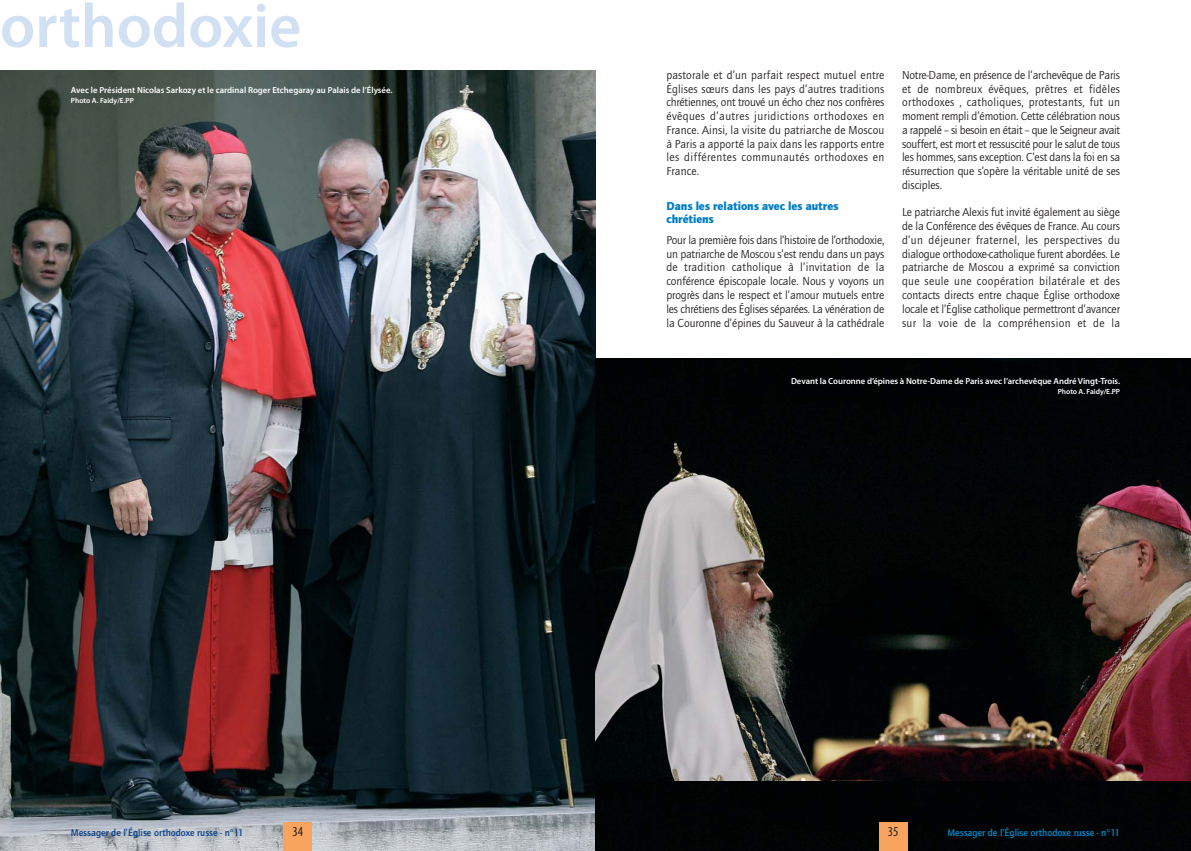
<style>
.page{position:relative;width:1191px;height:851px;background:#fff}
.page>*{position:absolute;margin:0;border:0;box-sizing:border-box;transform-origin:0 0}
.t1{font:600 62.5px "Myriad Pro";color:#d1e0f3}
.t2{font:condensed 13.75px "Myriad Pro";color:#231f20}
.t3{font:11.88px/13.8px "Quay Itc T";letter-spacing:-.005em;color:#231f20;text-align:justify}
.t4{font:900 11.88px/13.8px "Quay Itc T";letter-spacing:-.005em;color:#007dc5}
.t5{font:700 10px "Quay Itc T";color:#023e88}
.t6{font:700 10px "Quay Itc T";color:#008ece}
.t7{font:600 8.75px "Myriad Pro";letter-spacing:-.005em;color:#fff}
.t8{font:600 7.5px "Myriad Pro";letter-spacing:-.005em;color:#fff}
</style>
<div class="page">
<img style="left:0;top:71px;width:595px;height:779px">
<div style="left:595px;top:780px;width:596px;height:70px;background:#000305"></div>
<img style="left:595px;top:358px;width:596px;height:422px">
<div style="left:283px;top:822px;width:29px;height:28px;background:#f9a45e"></div>
<div style="left:879px;top:822px;width:28px;height:28px;background:#f9a45e"></div>
<h1 class="t1" style="left:0;top:3px;width:303px">orthodoxie</h1>
<p class="t7" style="left:71px;top:86px;width:323px">Avec le Président Nicolas Sarkozy et le cardinal Roger Etchegaray au Palais de l’Élysée.</p>
<p class="t8" style="left:71px;top:98px;width:64px">Photo A. Faidy/E.PP</p>
<p class="t3" style="left:666px;top:69px;width:219px">pastorale et d’un parfait respect mutuel entre Églises sœurs dans les pays d’autres traditions chrétiennes, ont trouvé un écho chez nos confrères évêques d’autres juridictions orthodoxes en France. Ainsi, la visite du patriarche de Moscou à Paris a apporté la paix dans les rapports entre les différentes communautés orthodoxes en France.</p>
<p class="t4" style="left:666px;top:200px;width:174px">Dans les relations avec les autres chrétiens</p>
<p class="t3" style="left:666px;top:234px;width:219px">Pour la première fois dans l’histoire de l’orthodoxie, un patriarche de Moscou s’est rendu dans un pays de tradition catholique à l’invitation de la conférence épiscopale locale. Nous y voyons un progrès dans le respect et l’amour mutuels entre les chrétiens des Églises séparées. La vénération de la Couronne d’épines du Sauveur à la cathédrale</p>
<p class="t3" style="left:902px;top:69px;width:219px">Notre-Dame, en présence de l’archevêque de Paris et de nombreux évêques, prêtres et fidèles orthodoxes , catholiques, protestants, fut un moment rempli d’émotion. Cette célébration nous a rappelé – si besoin en était – que le Seigneur avait souffert, est mort et ressuscité pour le salut de tous les hommes, sans exception. C’est dans la foi en sa résurrection que s’opère la véritable unité de ses disciples.</p>
<p class="t3" style="left:902px;top:206px;width:219px">Le patriarche Alexis fut invité également au siège de la Conférence des évêques de France. Au cours d’un déjeuner fraternel, les perspectives du dialogue orthodoxe-catholique furent abordées. Le patriarche de Moscou a exprimé sa conviction que seule une coopération bilatérale et des contacts directs entre chaque Église orthodoxe locale et l’Église catholique permettront d’avancer sur la voie de la compréhension et de la</p>
<p class="t7" style="left:791px;top:377px;width:330px">Devant la Couronne d’épines à Notre-Dame de Paris avec l’archevêque André Vingt-Trois.</p>
<p class="t8" style="left:1057px;top:389px;width:64px">Photo A. Faidy/E.PP</p>
<p class="t5" style="left:71px;top:829px;width:174px">Messager de l’Église orthodoxe russe - n°11</p>
<p class="t2" style="left:292px;top:823px;width:12px">34</p>
<p class="t2" style="left:888px;top:823px;width:12px">35</p>
<p class="t6" style="left:947px;top:829px;width:174px">Messager de l’Église orthodoxe russe - n°11</p>
</div>
